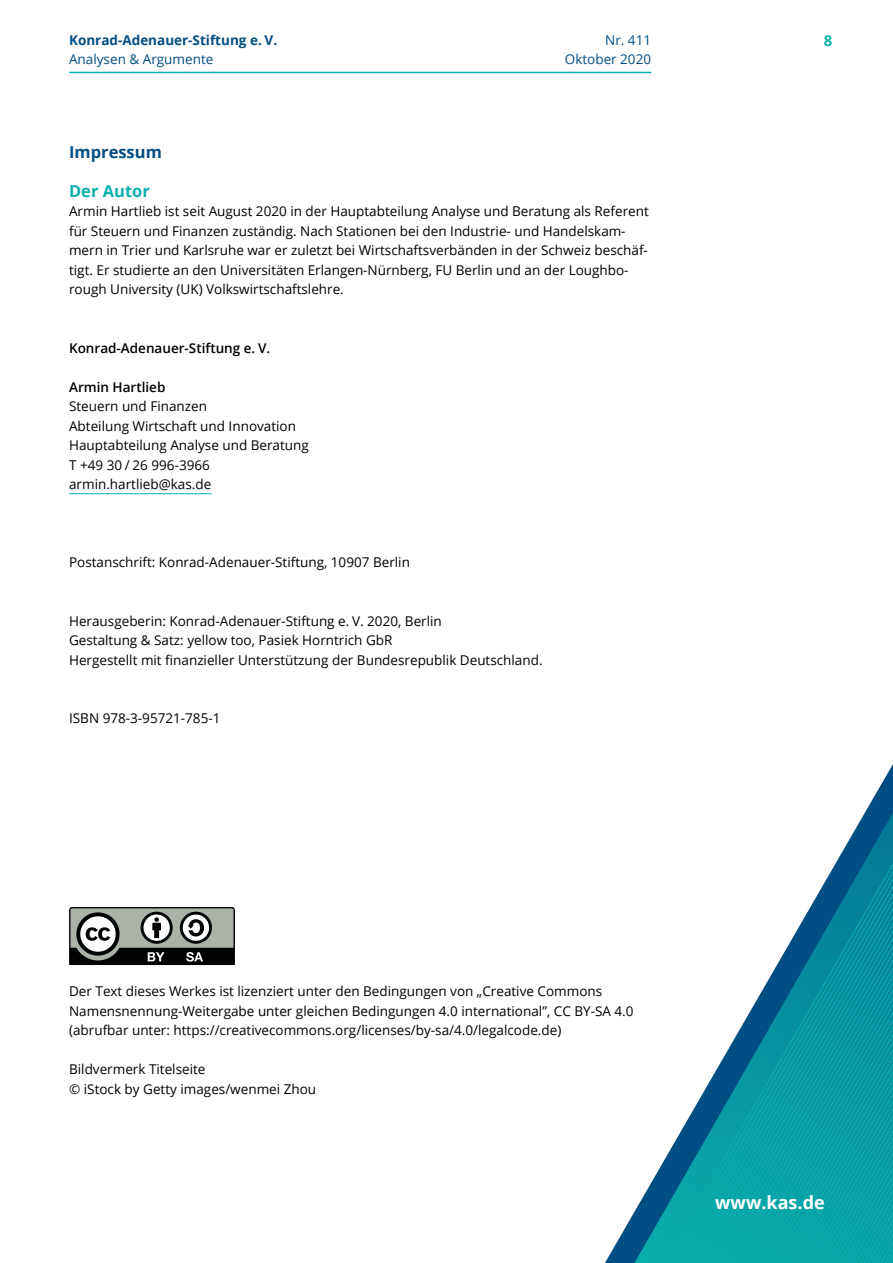
<style>
.page{position:relative;width:893px;height:1263px;background:#fff}
.page>*{position:absolute;margin:0;border:0;box-sizing:border-box;transform-origin:0 0}
.t1{font:700 18px "Open Sans";color:#fff}
.t2{font:700 16.5px "Open Sans";color:#004e83}
.t3{font:700 16.5px "Open Sans";color:#0bb0ae}
.t4{font:700 15px "Open Sans";color:#0bb0ae}
.t5{font:13.5px/19.5px "Open Sans";color:#000}
.t6{font:600 13.5px "Open Sans";color:#000}
.t7{font:13.5px/19.5px "Open Sans";color:#004e83;text-align:right}
.t8{font:700 13.5px "Open Sans";color:#004e83}
</style>
<div class="page">
<svg style="left:627px;top:790px;width:266px;height:473px"></svg>
<hr style="left:69px;top:72px;width:582px;height:1px;background:#0bb0ae">
<hr style="left:69px;top:493px;width:142px;height:1px;background:#0bb0ae">
<svg style="left:69px;top:907px;width:166px;height:58px"></svg>
<p class="t8" style="left:69px;top:30px;width:210px">Konrad-Adenauer-Stiftung e. V.</p>
<p class="t4" style="left:824px;top:30px;width:10px">8</p>
<p class="t7" style="left:69px;top:49px;width:146px">Analysen &amp; Argumente</p>
<p class="t7" style="left:565px;top:30px;width:88px">Nr. 411<br>Oktober 2020</p>
<p class="t2" style="left:69px;top:140px;width:94px">Impressum</p>
<p class="t3" style="left:69px;top:179px;width:82px">Der Autor</p>
<p class="t5" style="left:69px;top:201px;width:581px">Armin Hartlieb ist seit August 2020 in der Hauptabteilung Analyse und Beratung als Referent für Steuern und Finanzen zuständig. Nach Stationen bei den Industrie- und Handelskam&shy;mern in Trier und Karlsruhe war er zuletzt bei Wirtschaftsverbänden in der Schweiz beschäf&shy;tigt. Er studierte an den Universitäten Erlangen-Nürnberg, FU Berlin und an der Loughbo&shy;rough University (UK) Volkswirtschaftslehre.</p>
<p class="t6" style="left:69px;top:338px;width:203px">Konrad-Adenauer-Stiftung e. V.</p>
<p class="t6" style="left:69px;top:378px;width:98px">Armin Hartlieb</p>
<p class="t5" style="left:69px;top:396px;width:241px">Steuern und Finanzen<br>Abteilung Wirtschaft und Innovation<br>Hauptabteilung Analyse und Beratung<br>T +49 30 / 26 996-3966 armin.hartlieb@kas.de</p>
<p class="t5" style="left:69px;top:552px;width:342px">Postanschrift: Konrad-Adenauer-Stiftung, 10907 Berlin</p>
<p class="t5" style="left:69px;top:611px;width:475px">Herausgeberin: Konrad-Adenauer-Stiftung e. V. 2020, Berlin<br>Gestaltung &amp; Satz: yellow too, Pasiek Horntrich GbR<br>Hergestellt mit finanzieller Unterstützung der Bundesrepublik Deutschland.</p>
<p class="t5" style="left:69px;top:708px;width:153px">ISBN 978-3-95721-785-1</p>
<p class="t5" style="left:69px;top:981px;width:566px">Der Text dieses Werkes ist lizenziert unter den Bedingungen von „Creative Commons<br>Namensnennung-Weitergabe unter gleichen Bedingungen 4.0 international”, CC BY-SA 4.0 (abrufbar unter: https://creativecommons.org/licenses/by-sa/4.0/legalcode.de)</p>
<p class="t5" style="left:69px;top:1059px;width:249px">Bildvermerk Titelseite<br>© iStock by Getty images/wenmei Zhou</p>
<h1 class="t1" style="left:715px;top:1190px;width:111px">www.kas.de</h1>
</div>
